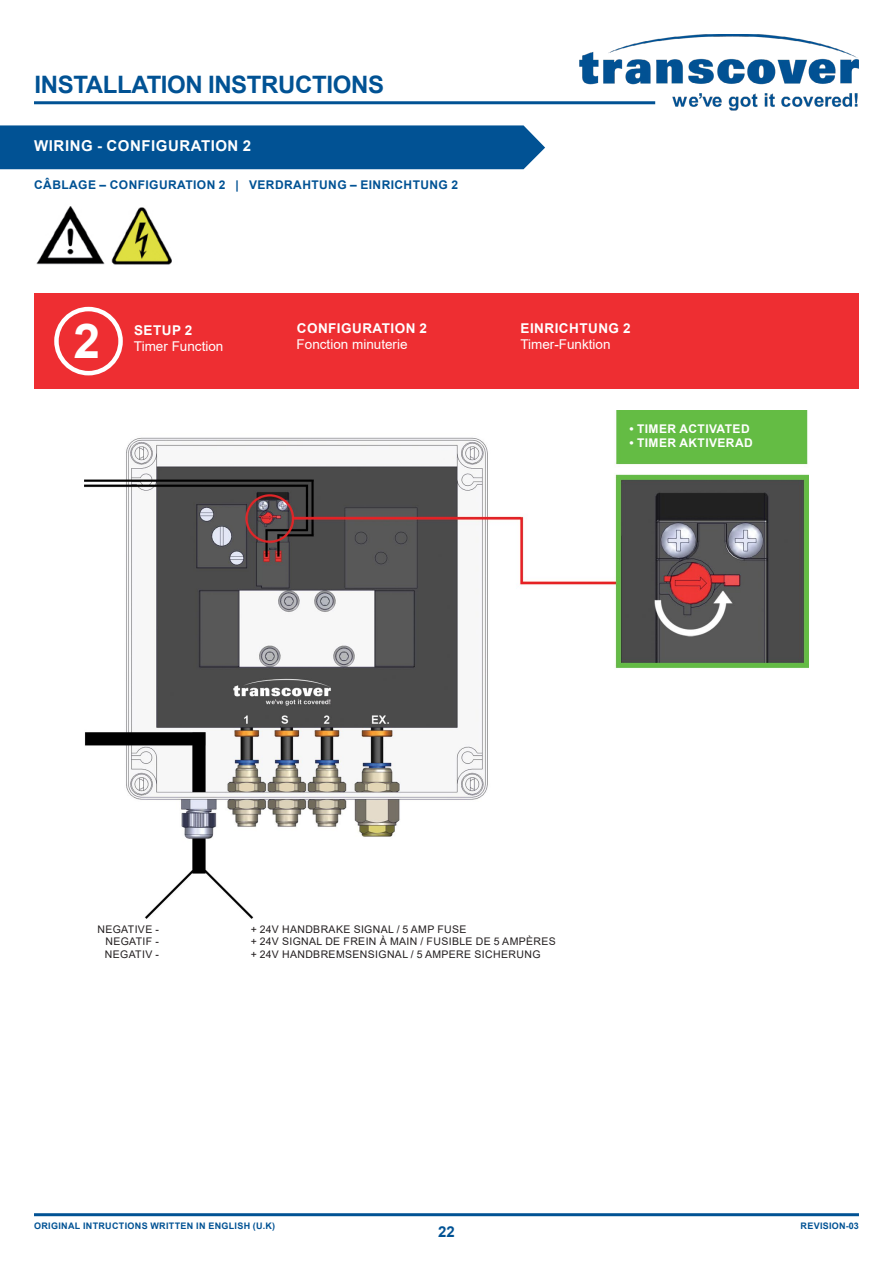
<style>
.page{position:relative;width:893px;height:1263px;background:#fff}
.page>*{position:absolute;margin:0;border:0;box-sizing:border-box;transform-origin:0 0}
.t1{font:700 48px "Arial";color:#fff}
.t2{font:700 24px "Arial";letter-spacing:-.015em;color:#015294}
.t3{font:700 15px "Arial";letter-spacing:.035em;color:#fff}
.t4{font:700 15px "Arial";color:#015294}
.t5{font:13.5px "Arial";color:#fff}
.t6{font:700 13.5px "Arial";letter-spacing:.035em;color:#fff}
.t7{font:700 12px "Arial";letter-spacing:.035em;color:#015294}
.t8{font:700 12px "Arial";letter-spacing:.035em;color:#fff}
.t9{font:10.5px "Arial";letter-spacing:.035em;color:#231f20}
.t10{font:700 9px "Arial";letter-spacing:.035em;color:#015294}
</style>
<div class="page">
<img style="left:578px;top:34px;width:281px;height:77px">
<hr style="left:34px;top:101px;width:621px;height:3px;background:#015294">
<hr style="left:34px;top:1213px;width:825px;height:3px;background:#015294">
<div style="left:0;top:125px;width:545px;height:44px;background:#015294"></div>
<img style="left:36px;top:206px;width:136px;height:59px">
<img style="left:84px;top:410px;width:725px;height:509px">
<div style="left:34px;top:293px;width:825px;height:96px;background:#ee2e32"></div>
<div style="left:54px;top:307px;width:69px;height:68px;border:4px solid #fff;border-radius:50%"></div>
<h2 class="t2" style="left:34px;top:67px;width:351px">INSTALLATION INSTRUCTIONS</h2>
<p class="t3" style="left:34px;top:136px;width:218px">WIRING - CONFIGURATION 2</p>
<p class="t7" style="left:34px;top:176px;width:425px">CÂBLAGE – CONFIGURATION 2 | VERDRAHTUNG – EINRICHTUNG 2</p>
<p class="t1" style="left:73px;top:307px;width:28px">2</p>
<p class="t6" style="left:134px;top:321px;width:60px">SETUP 2</p>
<p class="t5" style="left:134px;top:337px;width:91px">Timer Function</p>
<p class="t6" style="left:297px;top:319px;width:132px">CONFIGURATION 2</p>
<p class="t5" style="left:297px;top:335px;width:113px">Fonction minuterie</p>
<p class="t6" style="left:521px;top:319px;width:111px">EINRICHTUNG 2</p>
<p class="t5" style="left:520px;top:335px;width:92px">Timer-Funktion</p>
<p class="t8" style="left:629px;top:420px;width:122px">• TIMER ACTIVATED</p>
<p class="t8" style="left:629px;top:435px;width:125px">• TIMER AKTIVERAD</p>
<p class="t9" style="left:97px;top:922px;width:63px">NEGATIVE -</p>
<p class="t9" style="left:105px;top:934px;width:55px">NEGATIF -</p>
<p class="t9" style="left:105px;top:947px;width:56px">NEGATIV -</p>
<p class="t9" style="left:251px;top:922px;width:217px">+ 24V HANDBRAKE SIGNAL / 5 AMP FUSE</p>
<p class="t9" style="left:251px;top:934px;width:306px">+ 24V SIGNAL DE FREIN À MAIN / FUSIBLE DE 5 AMPÈRES</p>
<p class="t9" style="left:251px;top:947px;width:291px">+ 24V HANDBREMSENSIGNAL / 5 AMPERE SICHERUNG</p>
<p class="t10" style="left:34px;top:1220px;width:242px">ORIGINAL INTRUCTIONS WRITTEN IN ENGLISH (U.K)</p>
<p class="t10" style="left:801px;top:1219px;width:60px">REVISION-03</p>
<h3 class="t4" style="left:438px;top:1221px;width:18px">22</h3>
</div>
